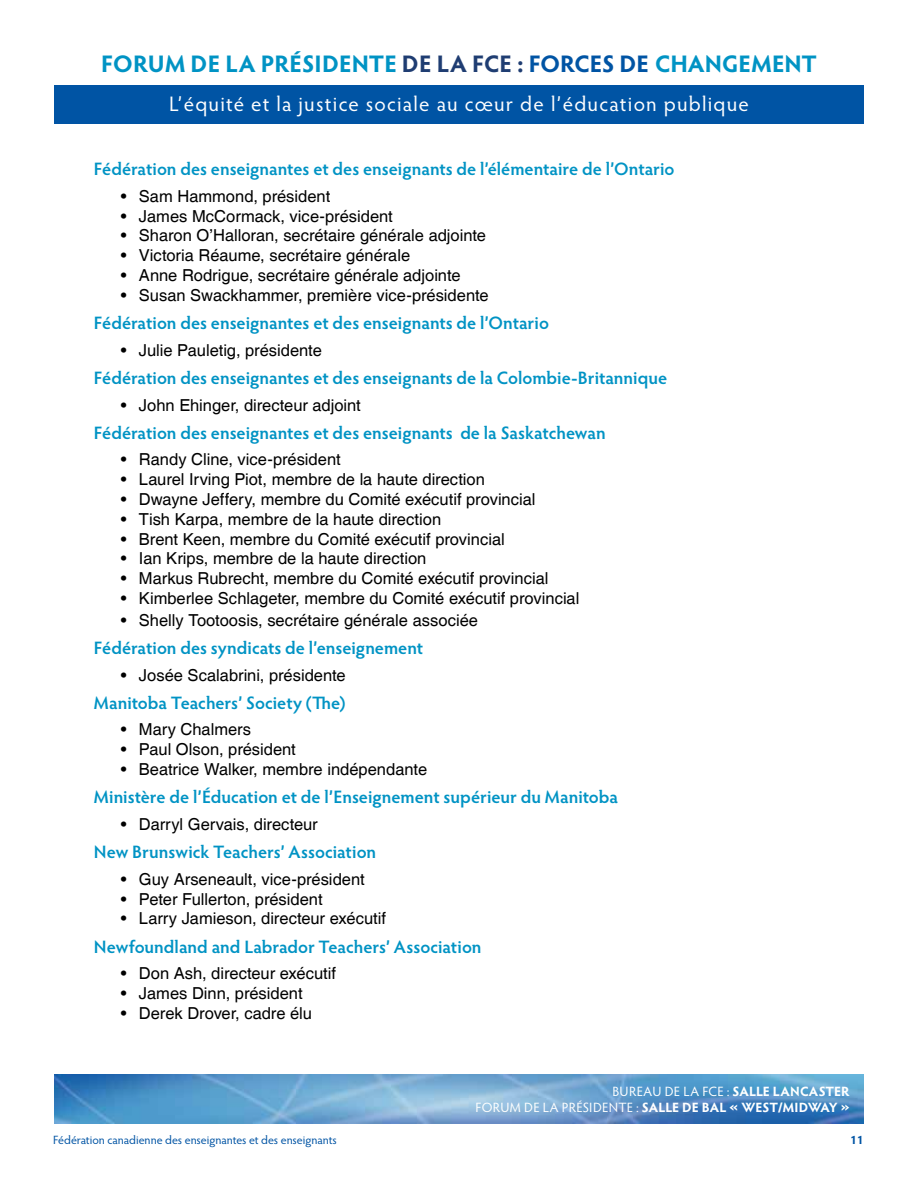
<style>
.page{position:relative;width:918px;height:1188px;background:#fff}
.page>*{position:absolute;margin:0;border:0;box-sizing:border-box;transform-origin:0 0}
.t1{font:700 24px "Hypatia Sans Pro";color:#0093c4}
.t2{font:21px "Hypatia Sans Pro";letter-spacing:.055em;color:#fff}
.t3{font:600 18px "Hypatia Sans Pro";color:#0093c4}
.t4{font:16.5px "Helvetica";color:#000}
.t5{font:700 13.5px/16.5px "Hypatia Sans Pro";letter-spacing:.005em;color:#fff;text-align:right}
.t6{font:12px "Hypatia Sans Pro";letter-spacing:-.005em;color:#0054a4}
.t7{font:700 12px "Hypatia Sans Pro";color:#0054a4}
.s1{color:#1f3d72}
.s2{color:#0054a4}
.s3{font-weight:400}
</style>
<div class="page">
<div style="left:54px;top:85px;width:810px;height:39px;background:#0054a4"></div>
<img style="left:54px;top:1074px;width:809px;height:50px">
<h1 class="t1" style="left:101px;top:46px;width:654px">FORUM DE LA PRÉSIDENTE <span class="s1">DE LA FCE :</span> <span class="s2">FORCES DE</span> CHANGEMENT</h1>
<p class="t2" style="left:169px;top:89px;width:581px">L’équité et la justice sociale au cœur de l’éducation publique</p>
<p class="t3" style="left:94px;top:157px;width:582px">Fédération des enseignantes et des enseignants de l’élémentaire de l’Ontario</p>
<p class="t4" style="left:121px;top:186px;width:211px">• Sam Hammond, président</p>
<p class="t4" style="left:121px;top:206px;width:273px">• James McCormack, vice-président</p>
<p class="t4" style="left:121px;top:226px;width:367px">• Sharon O’Halloran, secrétaire générale adjointe</p>
<p class="t4" style="left:121px;top:246px;width:291px">• Victoria Réaume, secrétaire générale</p>
<p class="t4" style="left:121px;top:266px;width:341px">• Anne Rodrigue, secrétaire générale adjointe</p>
<p class="t4" style="left:121px;top:285px;width:369px">• Susan Swackhammer, première vice-présidente</p>
<p class="t3" style="left:94px;top:310px;width:457px">Fédération des enseignantes et des enseignants de l’Ontario</p>
<p class="t4" style="left:121px;top:340px;width:202px">• Julie Pauletig, présidente</p>
<p class="t3" style="left:94px;top:365px;width:575px">Fédération des enseignantes et des enseignants de la Colombie-Britannique</p>
<p class="t4" style="left:121px;top:395px;width:241px">• John Ehinger, directeur adjoint</p>
<p class="t3" style="left:94px;top:420px;width:513px">Fédération des enseignantes et des enseignants de la Saskatchewan</p>
<p class="t4" style="left:121px;top:450px;width:221px">• Randy Cline, vice-président</p>
<p class="t4" style="left:121px;top:470px;width:366px">• Laurel Irving Piot, membre de la haute direction</p>
<p class="t4" style="left:121px;top:490px;width:416px">• Dwayne Jeffery, membre du Comité exécutif provincial</p>
<p class="t4" style="left:121px;top:510px;width:322px">• Tish Karpa, membre de la haute direction</p>
<p class="t4" style="left:121px;top:529px;width:385px">• Brent Keen, membre du Comité exécutif provincial</p>
<p class="t4" style="left:121px;top:549px;width:307px">• Ian Krips, membre de la haute direction</p>
<p class="t4" style="left:121px;top:569px;width:429px">• Markus Rubrecht, membre du Comité exécutif provincial</p>
<p class="t4" style="left:121px;top:589px;width:460px">• Kimberlee Schlageter, membre du Comité exécutif provincial</p>
<p class="t4" style="left:121px;top:610px;width:359px">• Shelly Tootoosis, secrétaire générale associée</p>
<p class="t3" style="left:94px;top:635px;width:331px">Fédération des syndicats de l’enseignement</p>
<p class="t4" style="left:121px;top:665px;width:226px">• Josée Scalabrini, présidente</p>
<p class="t3" style="left:94px;top:690px;width:253px">Manitoba Teachers’ Society (The)</p>
<p class="t4" style="left:121px;top:720px;width:132px">• Mary Chalmers</p>
<p class="t4" style="left:121px;top:740px;width:176px">• Paul Olson, président</p>
<p class="t4" style="left:121px;top:760px;width:308px">• Beatrice Walker, membre indépendante</p>
<p class="t3" style="left:94px;top:785px;width:526px">Ministère de l’Éducation et de l’Enseignement supérieur du Manitoba</p>
<p class="t4" style="left:121px;top:815px;width:198px">• Darryl Gervais, directeur</p>
<p class="t3" style="left:94px;top:840px;width:284px">New Brunswick Teachers’ Association</p>
<p class="t4" style="left:121px;top:870px;width:245px">• Guy Arseneault, vice-président</p>
<p class="t4" style="left:121px;top:889px;width:203px">• Peter Fullerton, président</p>
<p class="t4" style="left:121px;top:909px;width:267px">• Larry Jamieson, directeur exécutif</p>
<p class="t3" style="left:94px;top:934px;width:389px">Newfoundland and Labrador Teachers’ Association</p>
<p class="t4" style="left:121px;top:964px;width:217px">• Don Ash, directeur exécutif</p>
<p class="t4" style="left:121px;top:984px;width:183px">• James Dinn, président</p>
<p class="t4" style="left:121px;top:1004px;width:193px">• Derek Drover, cadre élu</p>
<p class="t5" style="left:476px;top:1082px;width:376px"><span class="s3">BUREAU DE LA FCE :</span> SALLE LANCASTER<br><span class="s3">Forum de la préside nte :</span> SALLE DE BAL « WEST/MIDWAY »</p>
<p class="t6" style="left:53px;top:1132px;width:285px">Fédération canadienne des enseignantes et des enseignants</p>
<p class="t7" style="left:850px;top:1131px;width:15px">11</p>
</div>
